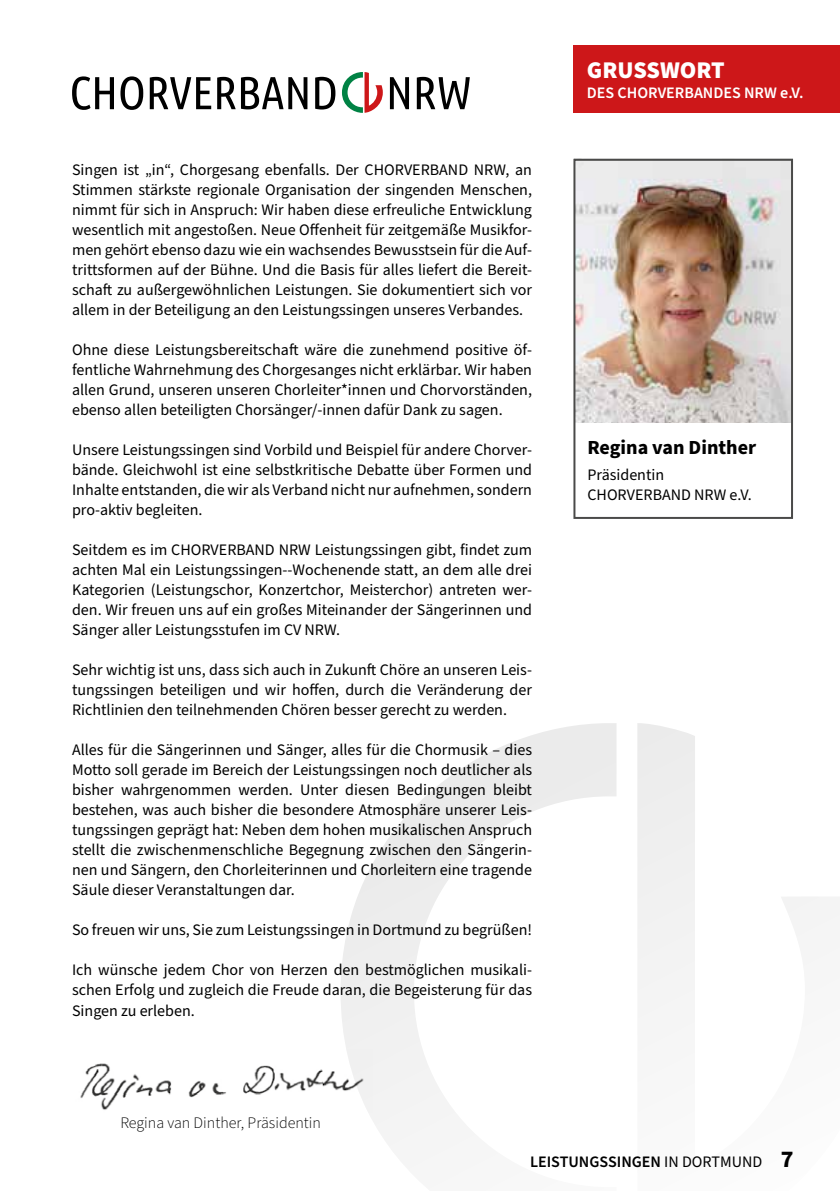
<style>
.page{position:relative;width:840px;height:1191px;background:#fff}
.page>*{position:absolute;margin:0;border:0;box-sizing:border-box;transform-origin:0 0}
.t1{font:900 24px "Source Sans Pro";color:#fff}
.t2{font:700 20px "Source Sans Pro";color:#000}
.t3{font:16px/20px "Source Sans Pro";color:#000;text-align:justify}
.t4{font:300 16px "Source Sans Pro";color:#000}
.t5{font:600 16px "Source Sans Pro";color:#000}
.t6{font:600 16px "Source Sans Pro";color:#fff}
.s1{font-weight:400}
.s2{font-weight:700;font-size:24px}
</style>
<div class="page">
<svg style="left:341px;top:723px;width:275px;height:423px"></svg>
<svg style="left:637px;top:723px;width:202px;height:295px"></svg>
<svg style="left:72px;top:72px;width:397px;height:41px"></svg>
<div style="left:573px;top:45px;width:266px;height:68px;background:#cd1719"></div>
<img style="left:576px;top:162px;width:213px;height:260px">
<div style="left:573px;top:159px;width:219px;height:360px;border:2px solid #4a4a49"></div>
<img style="left:80px;top:1049px;width:292px;height:63px">
<p class="t3" style="left:72px;top:160px;width:461px">Singen ist „in“, Chorgesang ebenfalls. Der CHORVERBAND NRW, an Stimmen stärkste regionale Organisation der singenden Menschen, nimmt für sich in Anspruch: Wir haben diese erfreuliche Entwicklung wesentlich mit angestoßen. Neue Offenheit für zeitgemäße Musikfor&shy;men gehört ebenso dazu wie ein wachsendes Bewusstsein für die Auf&shy;trittsformen auf der Bühne. Und die Basis für alles liefert die Bereit&shy;schaft zu außergewöhnlichen Leistungen. Sie dokumentiert sich vor allem in der Beteiligung an den Leistungssingen unseres Verbandes.</p>
<p class="t3" style="left:72px;top:340px;width:461px">Ohne diese Leistungsbereitschaft wäre die zunehmend positive öf&shy;fentliche Wahrnehmung des Chorgesanges nicht erklärbar. Wir haben allen Grund, unseren unseren Chorleiter*innen und Chorvorständen, ebenso allen beteiligten Chorsänger/-innen dafür Dank zu sagen.</p>
<p class="t3" style="left:72px;top:440px;width:461px">Unsere Leistungssingen sind Vorbild und Beispiel für andere Chorver&shy;bände. Gleichwohl ist eine selbstkritische Debatte über Formen und Inhalte entstanden, die wir als Verband nicht nur aufnehmen, sondern pro-aktiv begleiten.</p>
<p class="t3" style="left:72px;top:540px;width:461px">Seitdem es im CHORVERBAND NRW Leistungssingen gibt, findet zum achten Mal ein Leistungssingen--Wochenende statt, an dem alle drei Kategorien (Leistungschor, Konzertchor, Meisterchor) antreten wer&shy;den. Wir freuen uns auf ein großes Miteinander der Sängerinnen und Sänger aller Leistungsstufen im CV NRW.</p>
<p class="t3" style="left:72px;top:660px;width:461px">Sehr wichtig ist uns, dass sich auch in Zukunft Chöre an unseren Leis&shy;tungssingen beteiligen und wir hoffen, durch die Veränderung der Richtlinien den teilnehmenden Chören besser gerecht zu werden.</p>
<p class="t3" style="left:72px;top:740px;width:461px">Alles für die Sängerinnen und Sänger, alles für die Chormusik – dies Motto soll gerade im Bereich der Leistungssingen noch deutlicher als bisher wahrgenommen werden. Unter diesen Bedingungen bleibt bestehen, was auch bisher die besondere Atmosphäre unserer Leis&shy;tungssingen geprägt hat: Neben dem hohen musikalischen Anspruch stellt die zwischenmenschliche Begegnung zwischen den Sängerin&shy;nen und Sängern, den Chorleiterinnen und Chorleitern eine tragende Säule dieser Veranstaltungen dar.</p>
<p class="t3" style="left:72px;top:920px;width:461px">So freuen wir uns, Sie zum Leistungssingen in Dortmund zu begrüßen!</p>
<p class="t3" style="left:72px;top:960px;width:461px">Ich wünsche jedem Chor von Herzen den bestmöglichen musikali&shy;schen Erfolg und zugleich die Freude daran, die Begeisterung für das Singen zu erleben.</p>
<p class="t4" style="left:120px;top:1112px;width:202px">Regina van Dinther, Präsidentin</p>
<h1 class="t1" style="left:586px;top:54px;width:139px">GRUSSWORT</h1>
<p class="t6" style="left:586px;top:82px;width:218px">DES CHORVERBANDES NRW e.V.</p>
<p class="t2" style="left:587px;top:433px;width:170px">Regina van Dinther</p>
<p class="t3" style="left:587px;top:465px;width:166px">Präsidentin<br>CHORVERBAND NRW e.V.</p>
<p class="t5" style="left:529px;top:1151px;width:265px">LEISTUNGSSINGEN <span class="s1">IN DORTMUND</span> <span class="s2">7</span></p>
</div>
